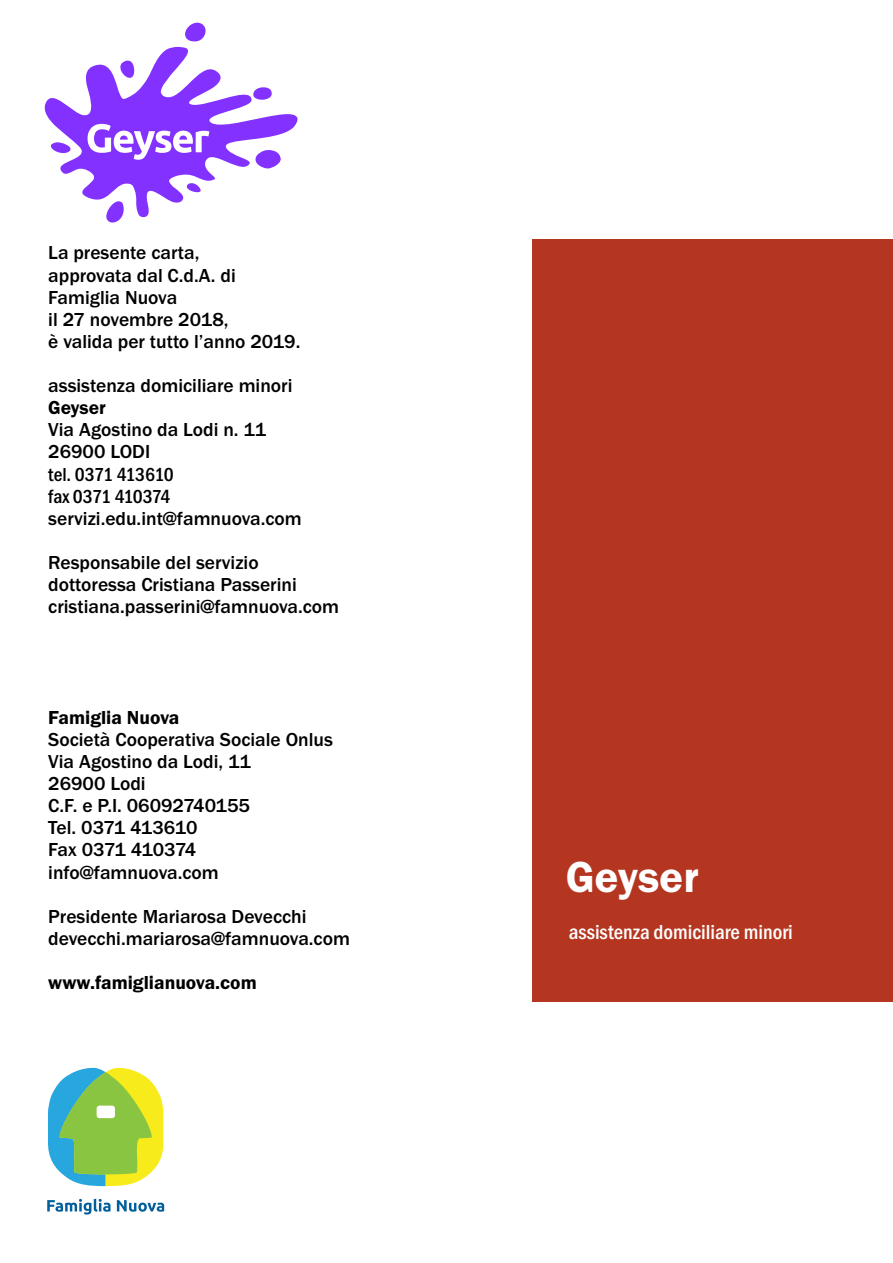
<style>
.page{position:relative;width:893px;height:1263px;background:#fff}
.page>*{position:absolute;margin:0;border:0;box-sizing:border-box;transform-origin:0 0}
.t1{font:600 45px "Franklin Gothic";color:#fff}
.t2{font:500 condensed 21px "Franklin Gothic";color:#fff}
.t3{font:500 19.5px/22px "Franklin Gothic";color:#000}
.t4{font:600 19.5px "Franklin Gothic";color:#000}
.t5{font:500 condensed 19.5px/22px "Franklin Gothic";letter-spacing:-.035em;color:#000}
</style>
<div class="page">
<div style="left:533px;top:239px;width:360px;height:762px;background:#b53620"></div>
<svg style="left:48px;top:1067px;width:115px;height:119px;background:#9cce74"></svg>
<div style="left:97px;top:1105px;width:18px;height:13px;background:#fff;border-radius:3px"></div>
<svg style="left:47px;top:1199px;width:117px;height:15px"></svg>
<svg style="left:44px;top:22px;width:254px;height:201px"></svg>
<p class="t3" style="left:48px;top:243px;width:254px">La presente carta,<br>approvata dal C.d.A. di<br>Famiglia Nuova<br>il 27 novembre 2018,<br>è valida per tutto l’anno 2019.</p>
<p class="t3" style="left:48px;top:376px;width:246px">assistenza domiciliare minori</p>
<p class="t4" style="left:48px;top:401px;width:59px">Geyser</p>
<p class="t3" style="left:48px;top:420px;width:220px">Via Agostino da Lodi n. 11<br>26900 LODI</p>
<p class="t5" style="left:48px;top:465px;width:127px">tel. 0371 413610 fax 0371 410374</p>
<p class="t3" style="left:48px;top:509px;width:255px">servizi.edu.int@famnuova.com</p>
<p class="t3" style="left:48px;top:553px;width:292px">Responsabile del servizio dottoressa Cristiana Passerini cristiana.passerini@famnuova.com</p>
<p class="t4" style="left:48px;top:710px;width:133px">Famiglia Nuova</p>
<p class="t3" style="left:48px;top:730px;width:286px">Società Cooperativa Sociale Onlus<br>Via Agostino da Lodi, 11<br>26900 Lodi<br>C.F. e P.I. 06092740155<br>Tel. 0371 413610<br>Fax 0371 410374 info@famnuova.com</p>
<p class="t3" style="left:48px;top:907px;width:303px">Presidente Mariarosa Devecchi devecchi.mariarosa@famnuova.com</p>
<p class="t4" style="left:48px;top:975px;width:210px">www.famiglianuova.com</p>
<h1 class="t1" style="left:566px;top:860px;width:135px">Geyser</h1>
<p class="t2" style="left:569px;top:925px;width:225px">assistenza domiciliare minori</p>
</div>
